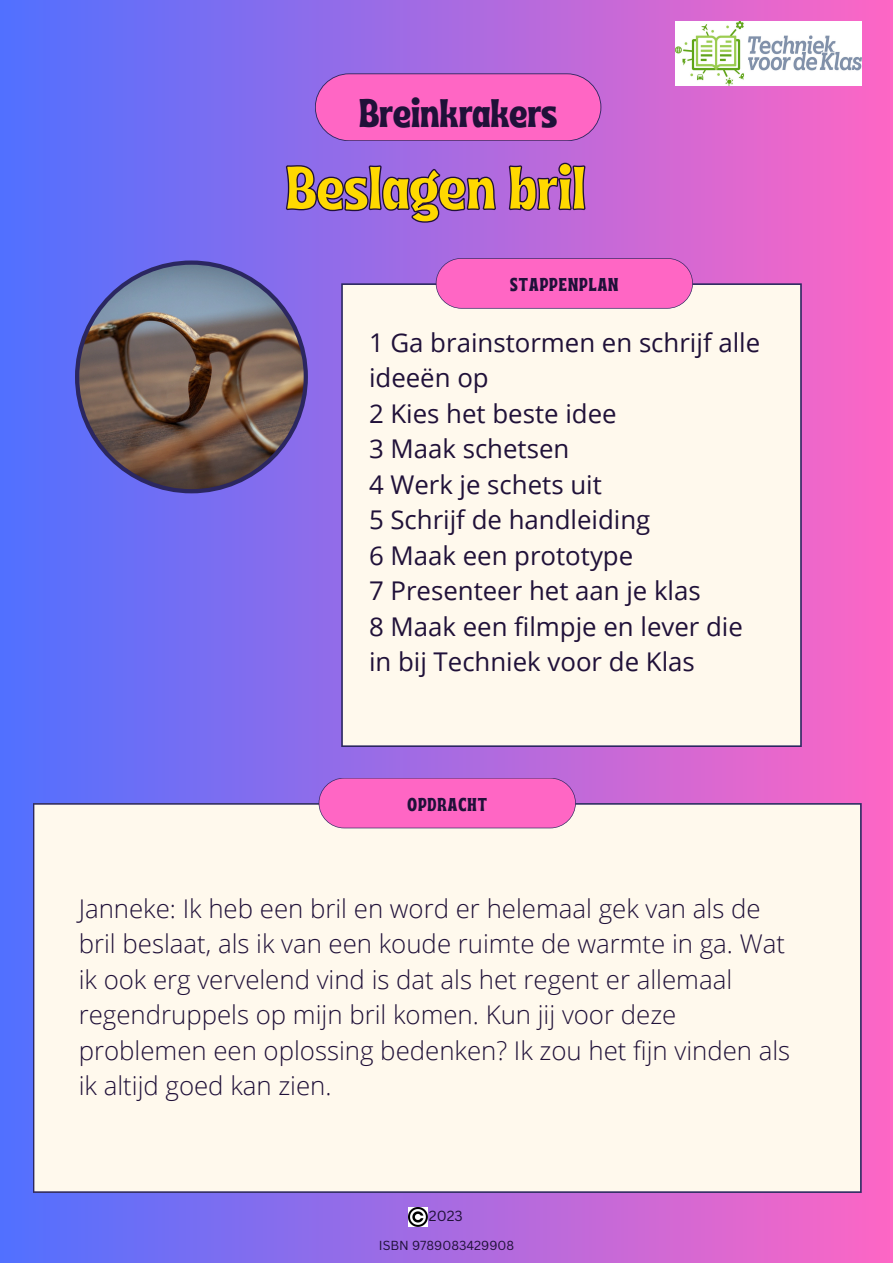
<style>
.page{position:relative;width:893px;height:1263px;background:#fff}
.page>*{position:absolute;margin:0;border:0;box-sizing:border-box;transform-origin:0 0}
.t1{font:61.35px "Ayr Tropika Island Int";color:#ffd900}
.t2{font:39.83px "Ayr Tropika Island Int";color:#201139}
.t3{font:300 25.8px/35.5px "Open Sans";color:#201139}
.t4{font:25.8px/35.5px "Open Sans";color:#201139}
.t5{font:18.6px "Ayr Tropika Island Int";letter-spacing:.055em;color:#201139}
.t6{font:14.25px "Canva Sans";color:#201139}
.t7{font:12.75px "Canva Sans";color:#201139}
</style>
<div class="page">
<div style="left:0;top:0;width:893px;height:1263px;background:linear-gradient(to right,#5170ff,#fe66c5)"></div>
<div style="left:341px;top:283px;width:461px;height:464px;background:#fff9ed"></div>
<div style="left:33px;top:803px;width:828px;height:390px;background:#fff9ed"></div>
<svg style="left:319px;top:778px;width:257px;height:50px;background:#f867c3"></svg>
<svg style="left:315px;top:73px;width:286px;height:68px;background:#f464c2"></svg>
<svg style="left:75px;top:260px;width:233px;height:233px;background:#70637d"></svg>
<img style="left:675px;top:22px;width:186px;height:64px">
<img style="left:408px;top:1207px;width:20px;height:19px">
<svg style="left:436px;top:258px;width:257px;height:51px;background:#f768c2"></svg>
<svg style="left:285px;top:162px;width:301px;height:61px;background:#925ecb"></svg>
<p class="t2" style="left:359px;top:75px;width:199px">Breinkrakers</p>
<h1 class="t1" style="left:286px;top:129px;width:302px">Beslagen bril</h1>
<h4 class="t5" style="left:510px;top:267px;width:110px">STAPPENPLAN</h4>
<h5 class="t4" style="left:369px;top:324px;width:393px">1 Ga brainstormen en schrijf alle ideeën op<br>2 Kies het beste idee<br>3 Maak schetsen<br>4 Werk je schets uit<br>5 Schrijf de handleiding<br>6 Maak een prototype<br>7 Presenteer het aan je klas<br>8 Maak een filmpje en lever die in bij Techniek voor de Klas</h5>
<h2 class="t5" style="left:407px;top:787px;width:81px">OPDRACHT</h2>
<h3 class="t3" style="left:79px;top:890px;width:713px">Janneke: Ik heb een bril en word er helemaal gek van als de bril beslaat, als ik van een koude ruimte de warmte in ga. Wat ik ook erg vervelend vind is dat als het regent er allemaal regendruppels op mijn bril komen. Kun jij voor deze problemen een oplossing bedenken? Ik zou het fijn vinden als ik altijd goed kan zien.</h3>
<h3 class="t6" style="left:429px;top:1205px;width:35px">2023</h3>
<p class="t7" style="left:379px;top:1237px;width:137px">ISBN 9789083429908</p>
</div>
